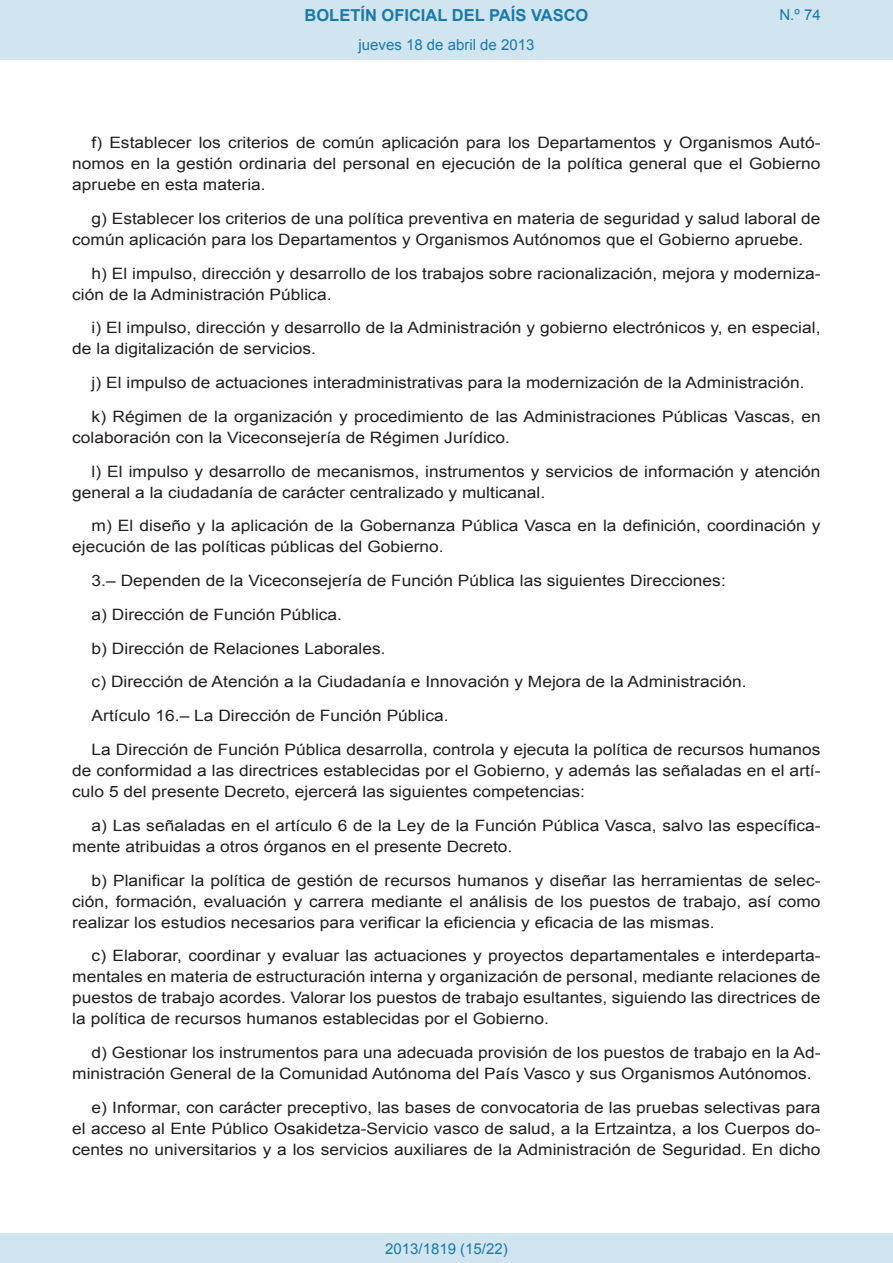
<style>
.page{position:relative;width:893px;height:1263px;background:#fff}
.page>*{position:absolute;margin:0;border:0;box-sizing:border-box;transform-origin:0 0}
.t1{font:700 16.5px "Arial";color:#1879ad}
.BOPVDetalle{font:15.6px/21px "Arial";color:#231f20;scale:1.11 1}
.Paginacion_Centro{font:15px "Arial";color:#1879ad}
</style>
<div class="page">
<div style="left:0;top:0;width:893px;height:60px;background:#d0e5f0"></div>
<div style="left:0;top:1233px;width:893px;height:30px;background:#d0e5f0"></div>
<p class="t1" style="left:305px;top:4px;width:285px">BOLETÍN OFICIAL DEL PAÍS VASCO</p>
<p class="Paginacion_Centro" style="left:358px;top:35px;width:177px">jueves 18 de abril de 2013</p>
<p class="Paginacion_Centro" style="left:779px;top:5px;width:43px">N.º 74</p>
<p class="BOPVDetalle" style="left:72px;top:132px;width:676px;text-align:justify;text-indent:19px">f) Establecer los criterios de común aplicación para los Departamentos y Organismos Autó&shy;nomos en la gestión ordinaria del personal en ejecución de la política general que el Gobierno apruebe en esta materia.</p>
<p class="BOPVDetalle" style="left:72px;top:208px;width:676px;text-indent:19px">g) Establecer los criterios de una política preventiva en materia de seguridad y salud laboral de común aplicación para los Departamentos y Organismos Autónomos que el Gobierno apruebe.</p>
<p class="BOPVDetalle" style="left:72px;top:263px;width:676px;text-indent:19px">h) El impulso, dirección y desarrollo de los trabajos sobre racionalización, mejora y moderniza&shy;ción de la Administración Pública.</p>
<p class="BOPVDetalle" style="left:72px;top:318px;width:676px;text-indent:19px">i) El impulso, dirección y desarrollo de la Administración y gobierno electrónicos y, en especial, de la digitalización de servicios.</p>
<p class="BOPVDetalle" style="left:92px;top:372px;width:644px">j) El impulso de actuaciones interadministrativas para la modernización de la Administración.</p>
<p class="BOPVDetalle" style="left:72px;top:406px;width:676px;text-indent:19px">k) Régimen de la organización y procedimiento de las Administraciones Públicas Vascas, en colaboración con la Viceconsejería de Régimen Jurídico.</p>
<p class="BOPVDetalle" style="left:72px;top:461px;width:676px;text-indent:19px">l) El impulso y desarrollo de mecanismos, instrumentos y servicios de información y atención general a la ciudadanía de carácter centralizado y multicanal.</p>
<p class="BOPVDetalle" style="left:72px;top:516px;width:675px;text-indent:19px">m) El diseño y la aplicación de la Gobernanza Pública Vasca en la definición, coordinación y ejecución de las políticas públicas del Gobierno.</p>
<p class="BOPVDetalle" style="left:92px;top:570px;width:573px">3.– Dependen de la Viceconsejería de Función Pública las siguientes Direcciones:</p>
<p class="BOPVDetalle" style="left:92px;top:604px;width:227px">a) Dirección de Función Pública.</p>
<p class="BOPVDetalle" style="left:92px;top:638px;width:266px">b) Dirección de Relaciones Laborales.</p>
<p class="BOPVDetalle" style="left:92px;top:672px;width:591px">c) Dirección de Atención a la Ciudadanía e Innovación y Mejora de la Administración.</p>
<p class="BOPVDetalle" style="left:92px;top:705px;width:323px">Artículo 16.– La Dirección de Función Pública.</p>
<p class="BOPVDetalle" style="left:72px;top:739px;width:676px;text-align:justify;text-indent:19px">La Dirección de Función Pública desarrolla, controla y ejecuta la política de recursos humanos de conformidad a las directrices establecidas por el Gobierno, y además las señaladas en el artí&shy;culo 5 del presente Decreto, ejercerá las siguientes competencias:</p>
<p class="BOPVDetalle" style="left:72px;top:815px;width:676px;text-indent:19px">a) Las señaladas en el artículo 6 de la Ley de la Función Pública Vasca, salvo las específica&shy;mente atribuidas a otros órganos en el presente Decreto.</p>
<p class="BOPVDetalle" style="left:72px;top:870px;width:676px;text-align:justify;text-indent:19px">b) Planificar la política de gestión de recursos humanos y diseñar las herramientas de selec&shy;ción, formación, evaluación y carrera mediante el análisis de los puestos de trabajo, así como realizar los estudios necesarios para verificar la eficiencia y eficacia de las mismas.</p>
<p class="BOPVDetalle" style="left:72px;top:945px;width:676px;text-align:justify;text-indent:19px">c) Elaborar, coordinar y evaluar las actuaciones y proyectos departamentales e interdeparta&shy;mentales en materia de estructuración interna y organización de personal, mediante relaciones de puestos de trabajo acordes. Valorar los puestos de trabajo esultantes, siguiendo las directrices de la política de recursos humanos establecidas por el Gobierno.</p>
<p class="BOPVDetalle" style="left:72px;top:1042px;width:676px;text-indent:19px">d) Gestionar los instrumentos para una adecuada provisión de los puestos de trabajo en la Ad&shy;ministración General de la Comunidad Autónoma del País Vasco y sus Organismos Autónomos.</p>
<p class="BOPVDetalle" style="left:72px;top:1097px;width:676px;text-align:justify;text-indent:19px">e) Informar, con carácter preceptivo, las bases de convocatoria de las pruebas selectivas para el acceso al Ente Público Osakidetza-Servicio vasco de salud, a la Ertzaintza, a los Cuerpos do&shy;centes no universitarios y a los servicios auxiliares de la Administración de Seguridad. En dicho</p>
<p class="Paginacion_Centro" style="left:385px;top:1238px;width:124px">2013/1819 (15/22)</p>
</div>
